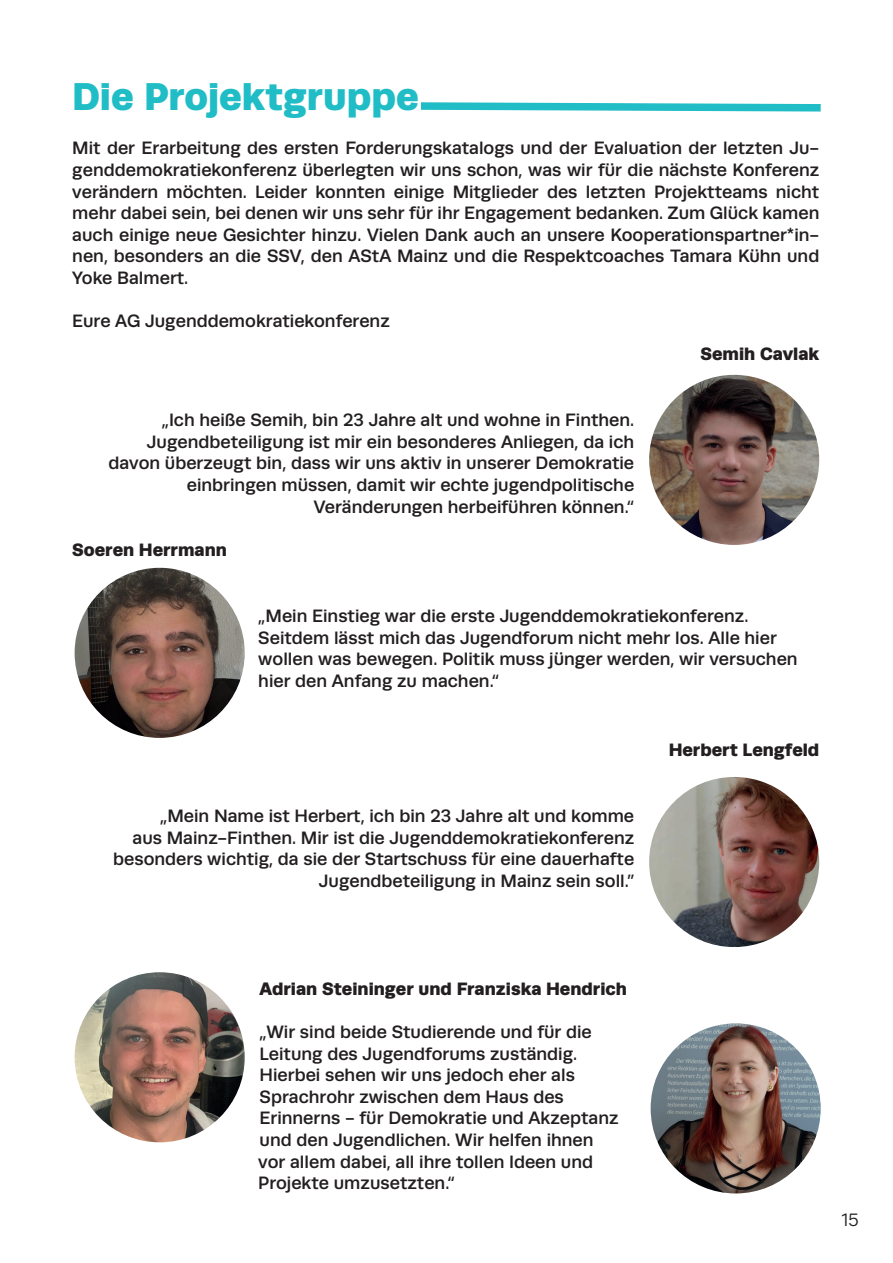
<style>
.page{position:relative;width:893px;height:1263px;background:#fff}
.page>*{position:absolute;margin:0;border:0;box-sizing:border-box;transform-origin:0 0}
.t1{font:900 39px "Runda";color:#21bdc6}
.t2{font:500 18px/21.6px "Runda";color:#231f20;text-align:right}
.t3{font:900 18px "Runda";color:#231f20}
.t4{font:18px "Runda";color:#231f20}
</style>
<div class="page">
<img style="left:649px;top:375px;width:170px;height:170px;border-radius:85px">
<img style="left:75px;top:568px;width:170px;height:170px;border-radius:85px">
<img style="left:75px;top:972px;width:170px;height:170px;border-radius:85px">
<img style="left:649px;top:777px;width:170px;height:170px;border-radius:85px">
<img style="left:651px;top:1023px;width:170px;height:170px;border-radius:85px">
<svg style="left:421px;top:102px;width:400px;height:10px"></svg>
<p class="t1" style="left:72px;top:73px;width:348px">Die Projektgruppe</p>
<p class="t2" style="left:72px;top:137px;width:749px;text-align:justify">Mit der Erarbeitung des ersten Forderungskatalogs und der Evaluation der letzten Ju&shy;genddemokratiekonferenz überlegten wir uns schon, was wir für die nächste Konferenz verändern möchten. Leider konnten einige Mitglieder des letzten Projektteams nicht mehr dabei sein, bei denen wir uns sehr für ihr Engagement bedanken. Zum Glück kamen auch einige neue Gesichter hinzu. Vielen Dank auch an unsere Kooperationspartner*in&shy;nen, besonders an die SSV, den AStA Mainz und die Respektcoaches Tamara Kühn und Yoke Balmert.</p>
<p class="t2" style="left:72px;top:310px;width:319px">Eure AG Jugenddemokratiekonferenz</p>
<p class="t3" style="left:700px;top:343px;width:120px">Semih Cavlak</p>
<p class="t2" style="left:109px;top:409px;width:527px">„Ich heiße Semih, bin 23 Jahre alt und wohne in Finthen.<br>Jugendbeteiligung ist mir ein besonderes Anliegen, da ich davon überzeugt bin, dass wir uns aktiv in unserer Demokratie einbringen müssen, damit wir echte jugendpolitische Veränderungen herbeiführen können.“</p>
<p class="t3" style="left:72px;top:539px;width:156px">Soeren Herrmann</p>
<p class="t2" style="left:258px;top:605px;width:541px;text-align:left">„Mein Einstieg war die erste Jugenddemokratiekonferenz.<br>Seitdem lässt mich das Jugendforum nicht mehr los. Alle hier wollen was bewegen. Politik muss jünger werden, wir versuchen hier den Anfang zu machen.“</p>
<p class="t2" style="left:113px;top:805px;width:523px">„Mein Name ist Herbert, ich bin 23 Jahre alt und komme<br>aus Mainz-Finthen. Mir ist die Jugenddemokratiekonferenz besonders wichtig, da sie der Startschuss für eine dauerhafte Jugendbeteiligung in Mainz sein soll.”</p>
<p class="t3" style="left:669px;top:739px;width:152px">Herbert Lengfeld</p>
<p class="t3" style="left:260px;top:978px;width:369px">Adrian Steininger und Franziska Hendrich</p>
<p class="t2" style="left:258px;top:1021px;width:362px;text-align:left">„Wir sind beide Studierende und für die Leitung des Jugendforums zuständig.<br>Hierbei sehen wir uns jedoch eher als Sprachrohr zwischen dem Haus des Erinnerns - für Demokratie und Akzeptanz und den Jugendlichen. Wir helfen ihnen vor allem dabei, all ihre tollen Ideen und Projekte umzusetzten.“</p>
<p class="t4" style="left:842px;top:1210px;width:18px">15</p>
</div>
